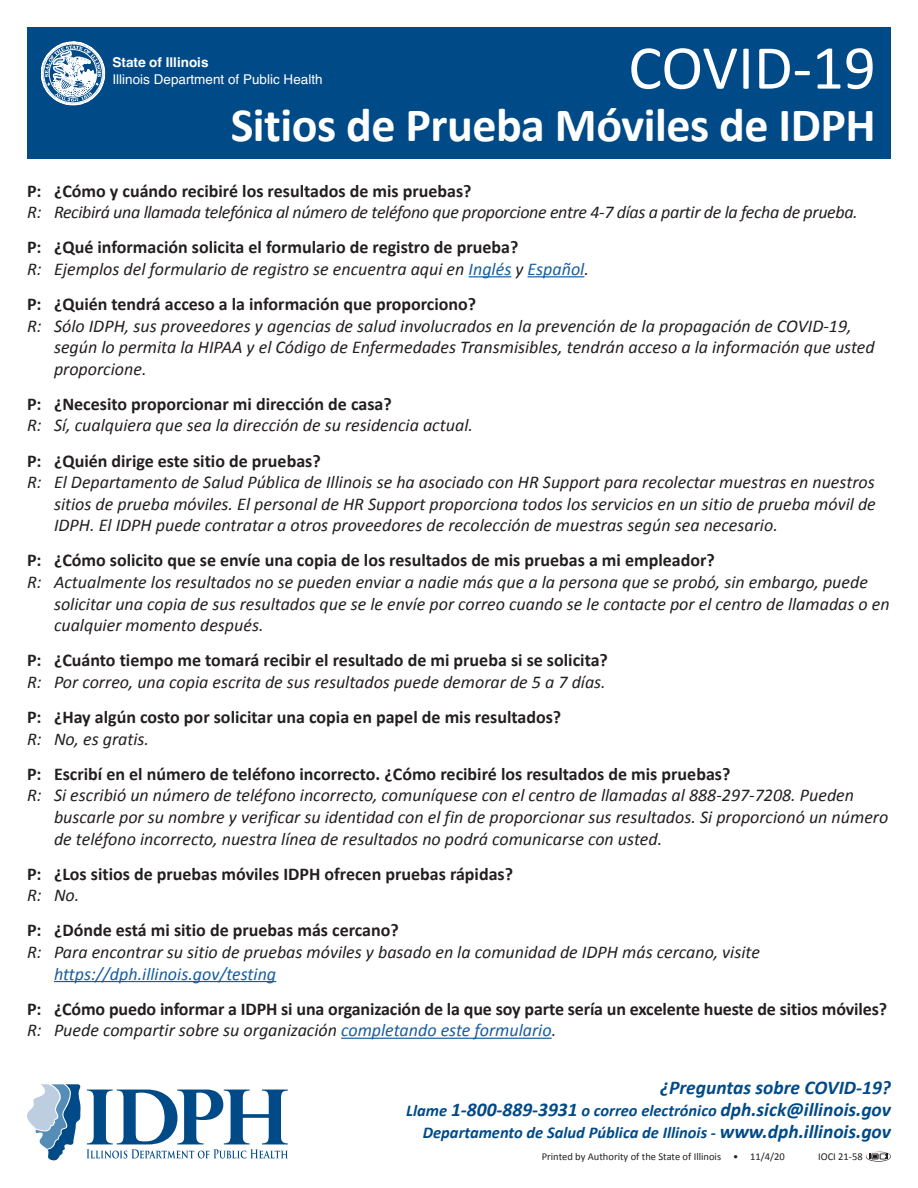
<style>
.page{position:relative;width:918px;height:1188px;background:#fff}
.page>*{position:absolute;margin:0;border:0;box-sizing:border-box;transform-origin:0 0}
.t1{font:63px "Calibri";color:#fff}
.t2{font:700 48px "Calibri";letter-spacing:-.01em;color:#fff}
.t3{font:italic 700 19.5px "Calibri";color:#004a87}
.t4{font:italic 18px/21.6px "Calibri";color:#231f20}
.t5{font:700 18px "Calibri";color:#231f20}
.t6{font:italic 18px "Calibri";letter-spacing:-.02em;color:#231f20}
.t7{font:italic 700 16.5px "Calibri";color:#004a87}
.t8{font:13.5px "Helvetica";color:#fff}
.t9{font:700 13.5px "Helvetica";color:#fff}
.t10{font:10.5px "Calibri";color:#231f20}
.s1{color:#175d9e}
.s2{font-size:16.5px}
.s3{font-size:19.5px}
</style>
<div class="page">
<div style="left:27px;top:27px;width:864px;height:131px;background:#004a87"></div>
<svg style="left:41px;top:42px;width:64px;height:63px"></svg>
<hr style="left:469px;top:276px;width:42px;height:1px;background:#175d9e">
<hr style="left:528px;top:276px;width:56px;height:1px;background:#175d9e">
<hr style="left:54px;top:981px;width:222px;height:1px;background:#175d9e">
<hr style="left:341px;top:1038px;width:211px;height:1px;background:#175d9e">
<svg style="left:866px;top:1152px;width:25px;height:10px"></svg>
<svg style="left:87px;top:1090px;width:201px;height:68px"></svg>
<svg style="left:27px;top:1084px;width:54px;height:76px"></svg>
<h1 class="t1" style="left:628px;top:28px;width:249px">COVID-19</h1>
<h2 class="t2" style="left:231px;top:94px;width:647px">Sitios de Prueba Móviles de IDPH</h2>
<p class="t9" style="left:113px;top:53px;width:98px">State of Illinois</p>
<p class="t8" style="left:113px;top:70px;width:212px">Illinois Department of Public Health</p>
<p class="t5" style="left:27px;top:179px;width:446px">P: ¿Cómo y cuándo recibiré los resultados de mis pruebas?</p>
<p class="t6" style="left:27px;top:200px;width:832px">R: Recibirá una llamada telefónica al número de teléfono que proporcione entre 4-7 días a partir de la fecha de prueba.</p>
<p class="t5" style="left:27px;top:236px;width:493px">P: ¿Qué información solicita el formulario de registro de prueba?</p>
<p class="t4" style="left:27px;top:257px;width:563px">R: Ejemplos del formulario de registro se encuentra aqui en <span class="s1">Inglés</span> y <span class="s1">Español</span>.</p>
<p class="t5" style="left:27px;top:292px;width:451px">P: ¿Quién tendrá acceso a la información que proporciono?</p>
<p class="t4" style="left:54px;top:314px;width:822px;text-indent:-27px">R: Sólo IDPH, sus proveedores y agencias de salud involucrados en la prevención de la propagación de COVID-19, según lo permita la HIPAA y el Código de Enfermedades Transmisibles, tendrán acceso a la información que usted proporcione.</p>
<p class="t5" style="left:27px;top:392px;width:366px">P: ¿Necesito proporcionar mi dirección de casa?</p>
<p class="t4" style="left:27px;top:414px;width:448px">R: Sí, cualquiera que sea la dirección de su residencia actual.</p>
<p class="t5" style="left:27px;top:449px;width:295px">P: ¿Quién dirige este sitio de pruebas?</p>
<p class="t4" style="left:54px;top:471px;width:823px;text-align:justify;text-indent:-27px">R: El Departamento de Salud Pública de Illinois se ha asociado con HR Support para recolectar muestras en nuestros sitios de prueba móviles. El personal de HR Support proporciona todos los servicios en un sitio de prueba móvil de IDPH. El IDPH puede contratar a otros proveedores de recolección de muestras según sea necesario.</p>
<p class="t5" style="left:27px;top:549px;width:689px">P: ¿Cómo solicito que se envíe una copia de los resultados de mis pruebas a mi empleador?</p>
<p class="t4" style="left:54px;top:571px;width:837px;text-indent:-27px">R: Actualmente los resultados no se pueden enviar a nadie más que a la persona que se probó, sin embargo, puede solicitar una copia de sus resultados que se le envíe por correo cuando se le contacte por el centro de llamadas o en cualquier momento después.</p>
<p class="t5" style="left:27px;top:649px;width:582px">P: ¿Cuánto tiempo me tomará recibir el resultado de mi prueba si se solicita?</p>
<p class="t4" style="left:27px;top:670px;width:580px">R: Por correo, una copia escrita de sus resultados puede demorar de 5 a 7 días.</p>
<p class="t5" style="left:27px;top:706px;width:536px">P: ¿Hay algún costo por solicitar una copia en papel de mis resultados?</p>
<p class="t4" style="left:27px;top:727px;width:124px">R: No, es gratis.</p>
<p class="t5" style="left:27px;top:762px;width:705px">P: Escribí en el número de teléfono incorrecto. ¿Cómo recibiré los resultados de mis pruebas?</p>
<p class="t4" style="left:54px;top:784px;width:836px;text-indent:-27px">R: Si escribió un número de teléfono incorrecto, comuníquese con el centro de llamadas al 888-297-7208. Pueden buscarle por su nombre y verificar su identidad con el fin de proporcionar sus resultados. Si proporcionó un número de teléfono incorrecto, nuestra línea de resultados no podrá comunicarse con usted.</p>
<p class="t5" style="left:27px;top:862px;width:488px">P: ¿Los sitios de pruebas móviles IDPH ofrecen pruebas rápidas?</p>
<p class="t4" style="left:27px;top:884px;width:54px">R: No.</p>
<p class="t5" style="left:27px;top:919px;width:373px">P: ¿Dónde está mi sitio de pruebas más cercano?</p>
<p class="t4" style="left:54px;top:940px;width:708px;text-indent:-27px">R: Para encontrar su sitio de pruebas móviles y basado en la comunidad de IDPH más cercano, visite <span class="s1">https://dph.illinois.gov/testing</span></p>
<p class="t5" style="left:27px;top:997px;width:862px">P: ¿Cómo puedo informar a IDPH si una organización de la que soy parte sería un excelente hueste de sitios móviles?</p>
<p class="t4" style="left:27px;top:1019px;width:531px">R: Puede compartir sobre su organización <span class="s1">completando este formulario</span>.</p>
<p class="t3" style="left:660px;top:1075px;width:232px">¿Preguntas sobre COVID‐19?</p>
<p class="t3" style="left:406px;top:1097px;width:486px"><span class="s2">Llame</span> 1‐800‐889‐3931 <span class="s2">o correo electrónico</span> dph.sick@illinois.gov</p>
<p class="t7" style="left:423px;top:1122px;width:470px">Departamento de Salud Pública de Illinois ‐ <span class="s3">www.dph.illinois.gov</span></p>
<p class="t10" style="left:542px;top:1150px;width:245px">Printed by Authority of the State of Illinois • 11/4/20</p>
<p class="t10" style="left:818px;top:1150px;width:46px">IOCI 21-58</p>
</div>
